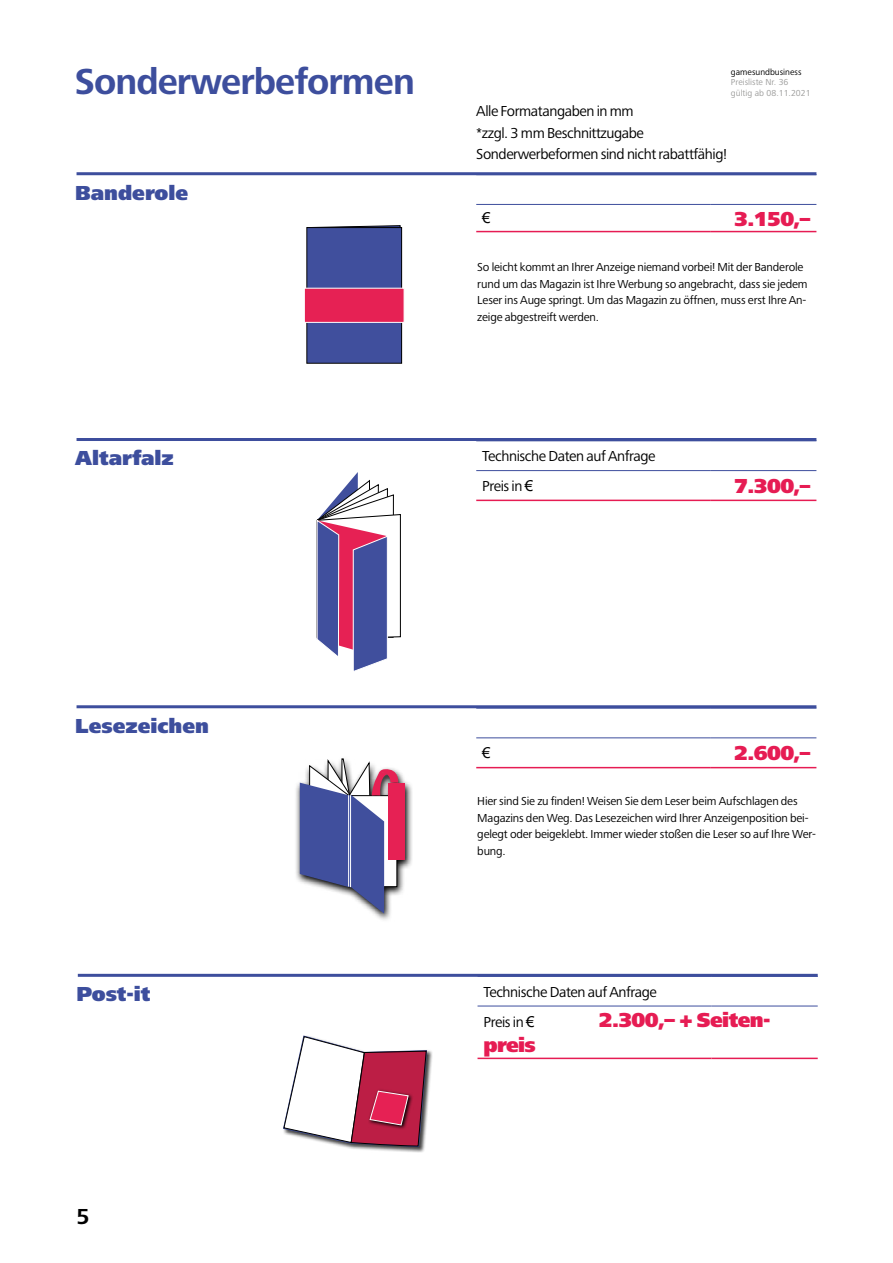
<style>
.page{position:relative;width:893px;height:1263px;background:#fff}
.page>*{position:absolute;margin:0;border:0;box-sizing:border-box;transform-origin:0 0}
.t1{font:700 37.5px "Frutiger Next Pro";letter-spacing:-.025em;color:#3d4e9d}
.t2{font:700 22.5px "Frutiger Next Pro";color:#000}
.t3{font:900 21px "Frutiger Next Pro";letter-spacing:-.03em;color:#e61c53}
.t4{font:900 21px "Frutiger Next Pro";color:#3d4e9d}
.t5{font:15px/21.6px "Frutiger Next Pro";letter-spacing:-.03em;color:#000}
.t6{font:15px "Arial";color:#000}
.t7{font:12px/16.5px "Frutiger Next Pro";letter-spacing:-.015em;color:#000}
.t8{font:9px/10.5px "Frutiger Next Pro";color:#9d9d9c}
.t9{font:9px "Frutiger Next Pro";color:#000}
.s1{font-family:"Arial"}
</style>
<div class="page">
<hr style="left:476px;top:231px;width:234px;height:1px;background:#e61c53">
<hr style="left:710px;top:231px;width:106px;height:1px;background:#e61c53">
<hr style="left:476px;top:204px;width:234px;height:1px;background:#3d4e9d">
<hr style="left:710px;top:204px;width:106px;height:1px;background:#3d4e9d">
<hr style="left:77px;top:172px;width:739px;height:3px;background:#3d4e9d">
<hr style="left:476px;top:500px;width:234px;height:1px;background:#e61c53">
<hr style="left:710px;top:500px;width:106px;height:1px;background:#e61c53">
<hr style="left:476px;top:470px;width:234px;height:1px;background:#3d4e9d">
<hr style="left:710px;top:470px;width:106px;height:1px;background:#3d4e9d">
<hr style="left:77px;top:438px;width:739px;height:3px;background:#3d4e9d">
<svg style="left:313px;top:225px;width:88px;height:2px"></svg>
<div style="left:307px;top:228px;width:95px;height:135px;background:#404f9d"></div>
<div style="left:307px;top:227px;width:95px;height:136px;border:1px solid #000"></div>
<div style="left:304px;top:288px;width:100px;height:35px;background:#e62154;border:1px solid #fff"></div>
<svg style="left:316px;top:472px;width:85px;height:199px"></svg>
<hr style="left:476px;top:767px;width:234px;height:1px;background:#e61c53">
<hr style="left:710px;top:767px;width:106px;height:1px;background:#e61c53">
<hr style="left:476px;top:737px;width:234px;height:1px;background:#3d4e9d">
<hr style="left:710px;top:737px;width:106px;height:1px;background:#3d4e9d">
<hr style="left:476px;top:708px;width:234px;height:1px;background:#3d4e9d">
<hr style="left:710px;top:708px;width:106px;height:1px;background:#3d4e9d">
<hr style="left:77px;top:705px;width:739px;height:3px;background:#3d4e9d">
<svg style="left:296px;top:758px;width:116px;height:162px"></svg>
<div style="left:389px;top:783px;width:16px;height:77px;background:#e62154"></div>
<svg style="left:300px;top:759px;width:100px;height:155px"></svg>
<hr style="left:477px;top:1057px;width:234px;height:2px;background:#e61c53">
<hr style="left:711px;top:1057px;width:107px;height:2px;background:#e61c53">
<hr style="left:477px;top:1006px;width:234px;height:1px;background:#3d4e9d">
<hr style="left:711px;top:1006px;width:107px;height:1px;background:#3d4e9d">
<hr style="left:78px;top:974px;width:740px;height:3px;background:#3d4e9d">
<div style="left:282px;top:1035px;width:151px;height:118px;background:#000;opacity:.75"></div>
<svg style="left:283px;top:1035px;width:144px;height:118px"></svg>
<h1 class="t1" style="left:74px;top:60px;width:342px">Sonderwerbeformen</h1>
<p class="t9" style="left:731px;top:67px;width:72px">gamesundbusiness</p>
<p class="t8" style="left:731px;top:77px;width:81px">Preisliste Nr. 36 gültig ab 08.11.2021</p>
<h3 class="t4" style="left:75px;top:181px;width:114px">Banderole</h3>
<h3 class="t4" style="left:75px;top:446px;width:100px">Altarfalz</h3>
<h3 class="t4" style="left:75px;top:714px;width:135px">Lesezeichen</h3>
<h3 class="t4" style="left:77px;top:982px;width:75px">Post-it</h3>
<h2 class="t2" style="left:77px;top:1203px;width:15px">5</h2>
<p class="t5" style="left:476px;top:100px;width:252px">Alle Formatangaben in mm<br>*zzgl. 3 mm Beschnittzugabe<br>Sonderwerbeformen sind nicht rabattfähig!</p>
<p class="t6" style="left:482px;top:208px;width:10px">€</p>
<h3 class="t3" style="left:734px;top:207px;width:78px">3.150,–</h3>
<p class="t7" style="left:477px;top:259px;width:332px">So leicht kommt an Ihrer Anzeige niemand vorbei! Mit der Banderole rund um das Magazin ist Ihre Werbung so angebracht, dass sie jedem Leser ins Auge springt. Um das Magazin zu öffnen, muss erst Ihre An&shy;zeige abgestreift werden.</p>
<p class="t5" style="left:482px;top:441px;width:175px;line-height:29.8px">Technische Daten auf Anfrage<br>Preis in <span class="s1">€</span></p>
<h3 class="t3" style="left:734px;top:474px;width:78px">7.300,–</h3>
<p class="t6" style="left:482px;top:743px;width:10px">€</p>
<h3 class="t3" style="left:734px;top:741px;width:78px">2.600,–</h3>
<p class="t7" style="left:477px;top:793px;width:340px">Hier sind Sie zu finden! Weisen Sie dem Leser beim Aufschlagen des Magazins den Weg. Das Lesezeichen wird Ihrer Anzeigenposition bei&shy;gelegt oder beigeklebt. Immer wieder stoßen die Leser so auf Ihre Wer&shy;bung.</p>
<p class="t5" style="left:483px;top:976px;width:175px;line-height:30.6px">Technische Daten auf Anfrage<br>Preis in <span class="s1">€</span></p>
<h3 class="t3" style="left:599px;top:1008px;width:173px">2.300,– + Seiten-</h3>
<h3 class="t3" style="left:483px;top:1033px;width:54px">preis</h3>
</div>
